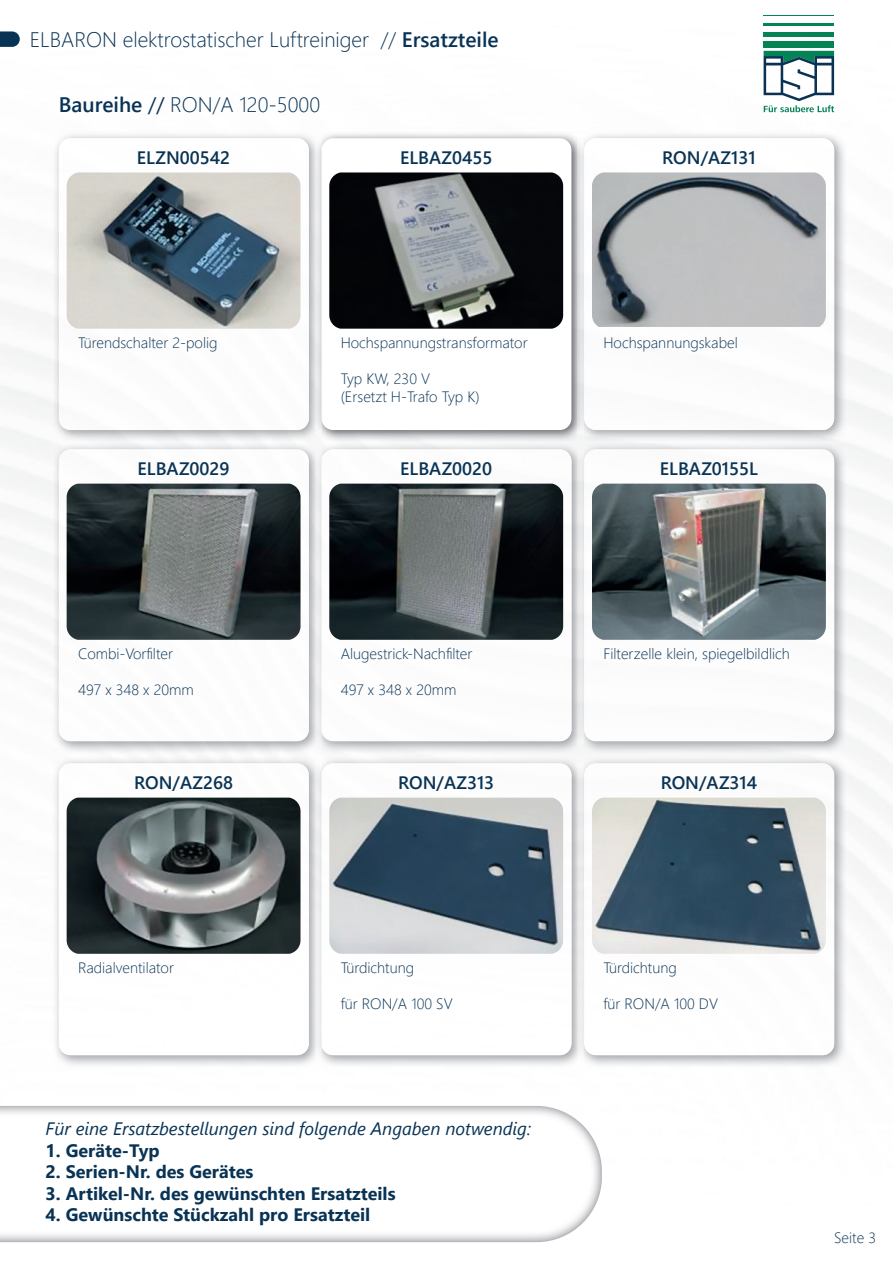
<style>
.page{position:relative;width:893px;height:1263px;background:#fff}
.page>*{position:absolute;margin:0;border:0;box-sizing:border-box;transform-origin:0 0}
.t1{font:300 21px "Segoe UI";color:#093355}
.t2{font:700 18px "Segoe UI";color:#093355}
.t3{font:600 18px "Segoe UI";color:#093355}
.t4{font:italic 18px "Segoe UI";color:#093355}
.t5{font:600 18px "Segoe UI";color:#093351}
.t6{font:300 15px/18px "Segoe UI";color:#093355}
.s1{font-weight:600}
.s2{font-weight:400}
</style>
<div class="page">
<img style="left:0;top:15px;width:893px;height:1228px">
<hr style="left:764px;top:15px;width:70px;height:1px;background:#048355">
<hr style="left:764px;top:23px;width:70px;height:3px;background:#048355">
<hr style="left:764px;top:33px;width:70px;height:4px;background:#048355">
<div style="left:764px;top:41px;width:70px;height:7px;background:#048355"></div>
<svg style="left:764px;top:51px;width:70px;height:61px"></svg>
<img style="left:53px;top:132px;width:525px;height:311px">
<img style="left:59px;top:138px;width:250px;height:292px">
<img style="left:67px;top:172px;width:233px;height:157px">
<img style="left:315px;top:132px;width:6px;height:311px">
<div style="left:322px;top:138px;width:249px;height:292px;background:#fff;border-radius:12px"></div>
<img style="left:329px;top:172px;width:234px;height:157px">
<img style="left:584px;top:132px;width:262px;height:622px">
<img style="left:578px;top:132px;width:6px;height:311px">
<img style="left:584px;top:138px;width:250px;height:292px">
<img style="left:592px;top:172px;width:234px;height:155px">
<img style="left:53px;top:443px;width:262px;height:311px">
<img style="left:59px;top:449px;width:250px;height:292px">
<img style="left:67px;top:484px;width:233px;height:156px">
<img style="left:315px;top:443px;width:269px;height:311px">
<img style="left:322px;top:449px;width:249px;height:292px">
<img style="left:329px;top:484px;width:234px;height:156px">
<img style="left:584px;top:449px;width:250px;height:292px">
<img style="left:592px;top:484px;width:234px;height:156px">
<img style="left:53px;top:757px;width:262px;height:311px">
<img style="left:59px;top:763px;width:250px;height:292px">
<img style="left:67px;top:798px;width:233px;height:156px">
<img style="left:321px;top:757px;width:257px;height:311px">
<img style="left:315px;top:757px;width:6px;height:311px">
<img style="left:322px;top:763px;width:249px;height:292px">
<img style="left:329px;top:798px;width:234px;height:156px">
<img style="left:584px;top:757px;width:262px;height:311px">
<img style="left:578px;top:757px;width:6px;height:311px">
<img style="left:584px;top:763px;width:250px;height:292px">
<img style="left:592px;top:798px;width:234px;height:156px">
<svg style="left:0;top:31px;width:20px;height:16px"></svg>
<img style="left:0;top:1106px;width:602px;height:136px">
<h1 class="t1" style="left:30px;top:31px;width:470px">ELBARON elektrostatischer Luftreiniger // <span class="s1">Ersatzteile</span></h1>
<h1 class="t1" style="left:59px;top:96px;width:263px"><span class="s1">Baureihe</span> <span class="s2">//</span> RON/A 120-5000</h1>
<p class="t5" style="left:137px;top:151px;width:95px">ELZN00542</p>
<p class="t3" style="left:400px;top:151px;width:94px">ELBAZ0455</p>
<p class="t3" style="left:662px;top:151px;width:95px">RON/AZ131</p>
<p class="t6" style="left:78px;top:335px;width:141px">Türendschalter 2-polig</p>
<p class="t6" style="left:341px;top:335px;width:188px">Hochspannungstransformator</p>
<p class="t6" style="left:341px;top:371px;width:140px">Typ KW, 230 V (Ersetzt H-Trafo Typ K)</p>
<p class="t6" style="left:603px;top:335px;width:136px">Hochspannungskabel</p>
<p class="t3" style="left:138px;top:462px;width:94px">ELBAZ0029</p>
<p class="t3" style="left:400px;top:462px;width:93px">ELBAZ0020</p>
<p class="t3" style="left:660px;top:462px;width:100px">ELBAZ0155L</p>
<p class="t6" style="left:78px;top:643px;width:96px">Combi-Vorfilter</p>
<p class="t6" style="left:78px;top:682px;width:117px">497 x 348 x 20mm</p>
<p class="t6" style="left:341px;top:643px;width:133px">Alugestrick-Nachfilter</p>
<p class="t6" style="left:341px;top:682px;width:117px">497 x 348 x 20mm</p>
<p class="t6" style="left:603px;top:646px;width:188px">Filterzelle klein, spiegelbildlich</p>
<p class="t3" style="left:134px;top:776px;width:100px">RON/AZ268</p>
<p class="t3" style="left:398px;top:776px;width:98px">RON/AZ313</p>
<p class="t3" style="left:661px;top:776px;width:98px">RON/AZ314</p>
<p class="t6" style="left:78px;top:960px;width:97px">Radialventilator</p>
<p class="t6" style="left:341px;top:960px;width:75px">Türdichtung</p>
<p class="t6" style="left:341px;top:996px;width:114px">für RON/A 100 SV</p>
<p class="t6" style="left:603px;top:960px;width:75px">Türdichtung</p>
<p class="t6" style="left:603px;top:996px;width:116px">für RON/A 100 DV</p>
<p class="t4" style="left:46px;top:1121px;width:487px">Für eine Ersatzbestellungen sind folgende Angaben notwendig:</p>
<p class="t2" style="left:46px;top:1143px;width:116px">1. Geräte-Typ</p>
<p class="t2" style="left:46px;top:1165px;width:209px">2. Serien-Nr. des Gerätes</p>
<p class="t2" style="left:46px;top:1186px;width:351px">3. Artikel-Nr. des gewünschten Ersatzteils</p>
<p class="t2" style="left:46px;top:1208px;width:326px">4. Gewünschte Stückzahl pro Ersatzteil</p>
<p class="t6" style="left:834px;top:1230px;width:43px">Seite 3</p>
</div>
